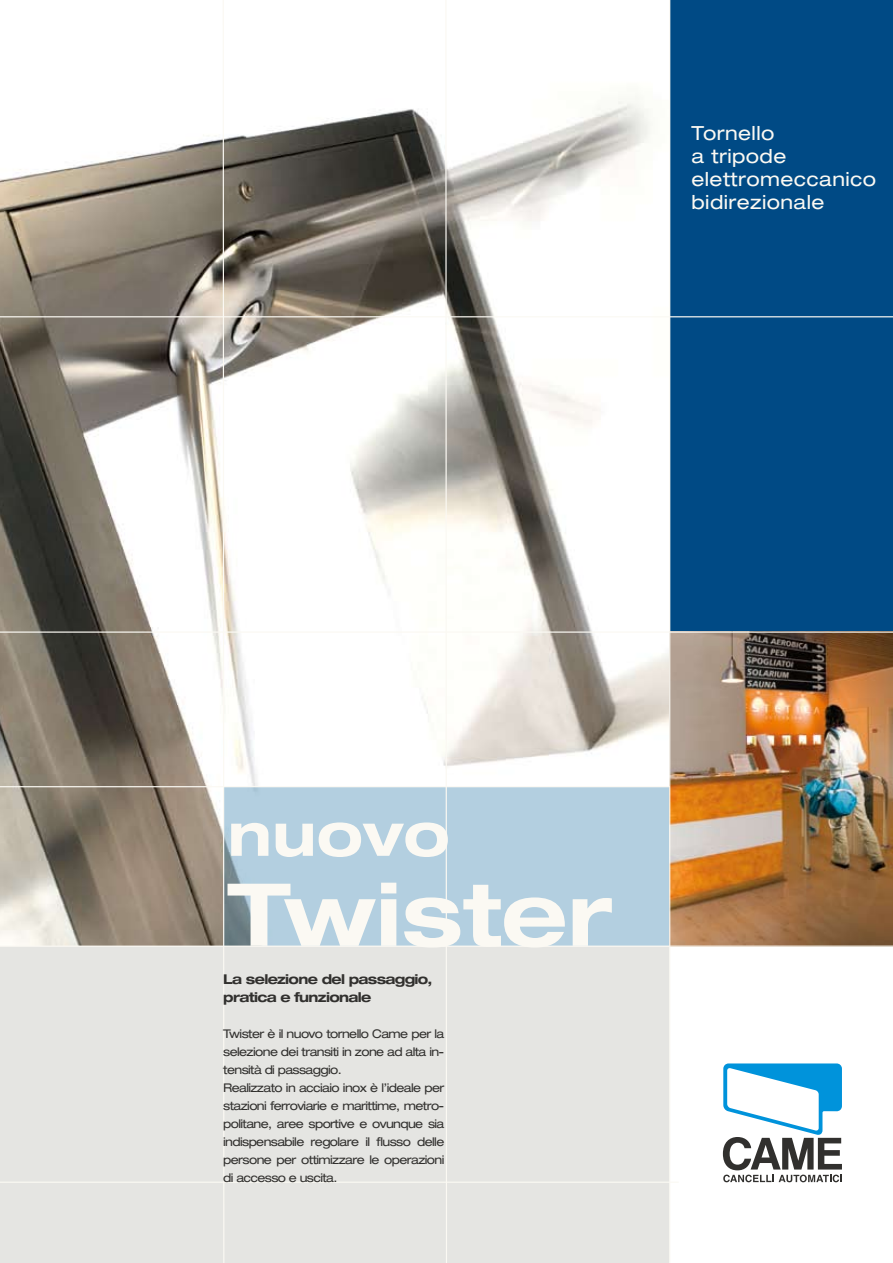
<style>
.page{position:relative;width:893px;height:1263px;background:#fff}
.page>*{position:absolute;margin:0;border:0;box-sizing:border-box;transform-origin:0 0}
.t1{font:700 expanded 87px "Helvetica Neue";color:#fbf9f3}
.t2{font:700 expanded 60px "Helvetica Neue";color:#fbf9f3}
.t3{font:expanded 19.5px/23.2px "Helvetica Neue";letter-spacing:.02em;color:#fbf9f3}
.t4{font:700 expanded 13.5px/18px "Helvetica Neue";letter-spacing:-.05em;color:#31302e}
.t5{font:expanded 12px/18px "Helvetica Neue";letter-spacing:-.05em;color:#31302e}
</style>
<div class="page">
<img style="left:0;top:95px;width:669px;height:850px">
<div style="left:223px;top:787px;width:447px;height:159px;background:#b3cfe0"></div>
<div style="left:0;top:946px;width:670px;height:317px;background:#e5e5e2"></div>
<hr style="left:0;top:1181px;width:679px;height:2px;background:#fbf9f3">
<svg style="left:222px;top:0;width:3px;height:1263px"></svg>
<svg style="left:445px;top:95px;width:3px;height:1168px"></svg>
<svg style="left:723px;top:1063px;width:119px;height:119px"></svg>
<div style="left:670px;top:0;width:223px;height:632px;background:#004a85"></div>
<img style="left:670px;top:633px;width:223px;height:312px">
<hr style="left:0;top:631px;width:893px;height:2px;background:#fbf9f3">
<hr style="left:0;top:945px;width:893px;height:2px;background:#fbf9f3">
<hr style="left:669px;top:0;width:1px;height:1263px;background:#fbf9f3">
<hr style="left:0;top:316px;width:893px;height:1px;background:#fbf9f3">
<hr style="left:0;top:786px;width:670px;height:1px;background:#fbf9f3">
<h3 class="t3" style="left:691px;top:121px;width:186px">Tornello<br>a tripode elettromeccanico bidirezionale</h3>
<h2 class="t2" style="left:228px;top:797px;width:224px">nuovo</h2>
<h1 class="t1" style="left:228px;top:860px;width:386px">Twister</h1>
<p class="t4" style="left:223px;top:970px;width:211px">La selezione del passaggio, pratica e funzionale</p>
<p class="t5" style="left:223px;top:1025px;width:223px">Twister è il nuovo tornello Came per la selezione dei transiti in zone ad alta in&shy;tensità di passaggio.<br>Realizzato in acciaio inox è l’ideale per stazioni ferroviarie e marittime, metro&shy;politane, aree sportive e ovunque sia indispensabile regolare il flusso delle persone per ottimizzare le operazioni di accesso e uscita.</p>
</div>
